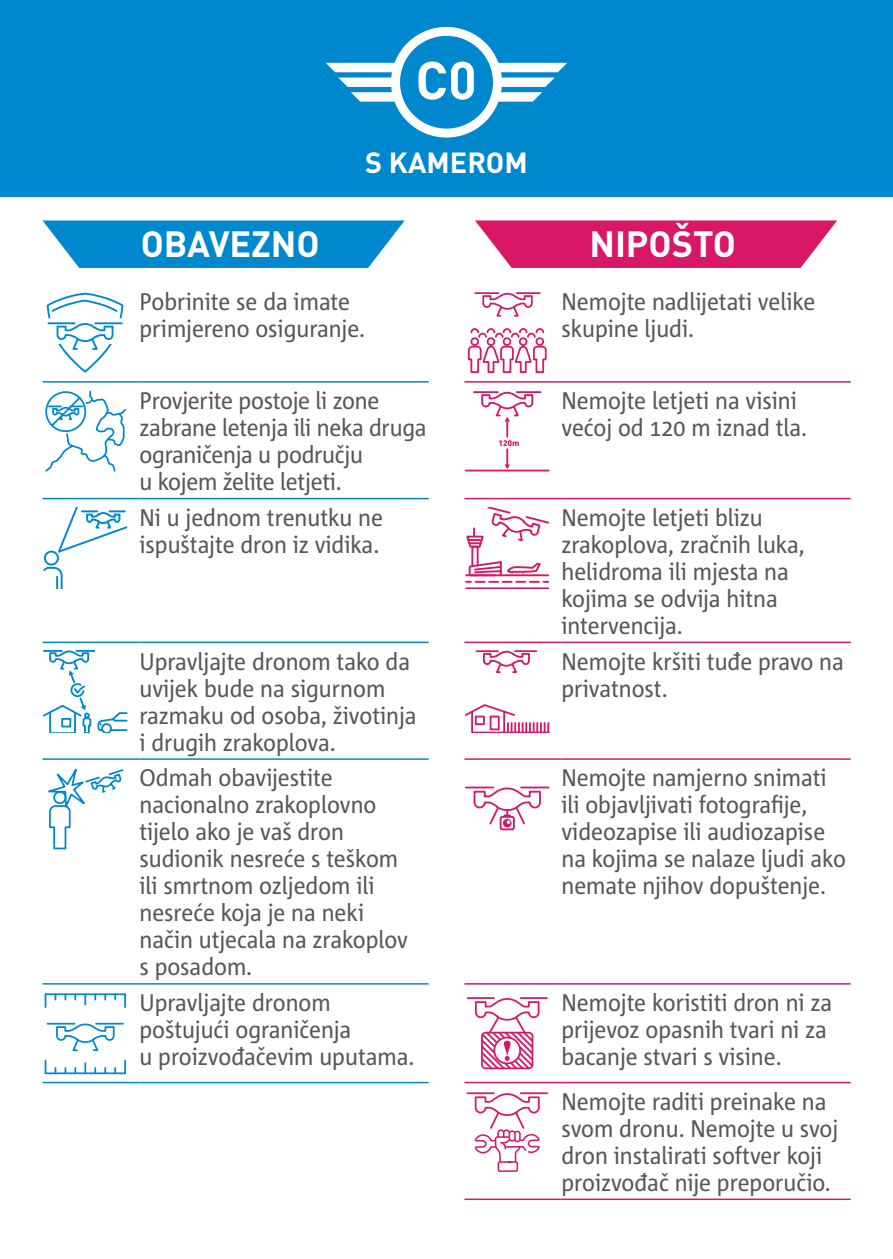
<style>
.page{position:relative;width:893px;height:1259px;background:#fff}
.page>*{position:absolute;margin:0;border:0;box-sizing:border-box;transform-origin:0 0}
.t1{font:700 52.8px "DIN Pro";color:#fff}
.t2{font:700 36px "DIN Pro";color:#fff}
.t3{font:700 28.8px "DIN Pro";color:#fff}
.Table_text{font:24px/27px "Corpid E1 s S Cd";color:#57585a}
</style>
<div class="page">
<hr style="left:43px;top:381px;width:96px;height:1px;background:#0088ce">
<hr style="left:139px;top:381px;width:290px;height:1px;background:#0088ce">
<hr style="left:43px;top:498px;width:96px;height:1px;background:#0088ce">
<hr style="left:139px;top:498px;width:290px;height:1px;background:#0088ce">
<hr style="left:43px;top:641px;width:96px;height:2px;background:#0088ce">
<hr style="left:139px;top:641px;width:290px;height:2px;background:#0088ce">
<hr style="left:43px;top:758px;width:96px;height:2px;background:#0088ce">
<hr style="left:139px;top:758px;width:290px;height:2px;background:#0088ce">
<hr style="left:43px;top:983px;width:96px;height:1px;background:#0088ce">
<hr style="left:139px;top:983px;width:290px;height:1px;background:#0088ce">
<hr style="left:43px;top:1081px;width:96px;height:2px;background:#0088ce">
<hr style="left:139px;top:1081px;width:290px;height:2px;background:#0088ce">
<hr style="left:464px;top:381px;width:97px;height:1px;background:#d91865">
<hr style="left:561px;top:381px;width:290px;height:1px;background:#d91865">
<hr style="left:464px;top:498px;width:97px;height:1px;background:#d91865">
<hr style="left:561px;top:498px;width:290px;height:1px;background:#d91865">
<hr style="left:464px;top:641px;width:97px;height:2px;background:#d91865">
<hr style="left:561px;top:641px;width:290px;height:2px;background:#d91865">
<hr style="left:464px;top:758px;width:97px;height:2px;background:#d91865">
<hr style="left:561px;top:758px;width:290px;height:2px;background:#d91865">
<hr style="left:464px;top:983px;width:97px;height:1px;background:#d91865">
<hr style="left:561px;top:983px;width:290px;height:1px;background:#d91865">
<hr style="left:464px;top:1081px;width:97px;height:2px;background:#d91865">
<hr style="left:561px;top:1081px;width:290px;height:2px;background:#d91865">
<hr style="left:464px;top:1198px;width:97px;height:2px;background:#d91865">
<hr style="left:561px;top:1198px;width:290px;height:2px;background:#d91865">
<svg style="left:47px;top:293px;width:76px;height:79px"></svg>
<hr style="left:475px;top:292px;width:23px;height:2px;background:#d91865">
<hr style="left:517px;top:292px;width:23px;height:2px;background:#d91865">
<svg style="left:481px;top:292px;width:53px;height:25px"></svg>
<div style="left:470px;top:337px;width:9px;height:9px;border:2px solid #d91865;border-radius:50%"></div>
<div style="left:487px;top:337px;width:8px;height:9px;border:2px solid #d91865;border-radius:50%"></div>
<div style="left:503px;top:337px;width:8px;height:9px;border:2px solid #d91865;border-radius:50%"></div>
<div style="left:519px;top:337px;width:8px;height:9px;border:2px solid #d91865;border-radius:50%"></div>
<div style="left:535px;top:337px;width:9px;height:9px;border:2px solid #d91865;border-radius:50%"></div>
<svg style="left:467px;top:345px;width:80px;height:28px"></svg>
<svg style="left:470px;top:328px;width:74px;height:11px"></svg>
<svg style="left:45px;top:390px;width:81px;height:82px"></svg>
<hr style="left:474px;top:391px;width:24px;height:2px;background:#d91865">
<hr style="left:517px;top:391px;width:24px;height:2px;background:#d91865">
<hr style="left:466px;top:469px;width:83px;height:2px;background:#d91865">
<svg style="left:480px;top:391px;width:54px;height:78px"></svg>
<div style="left:44px;top:550px;width:15px;height:15px;border:2px solid #0088ce;border-radius:50%"></div>
<svg style="left:56px;top:507px;width:72px;height:47px"></svg>
<svg style="left:43px;top:566px;width:20px;height:23px"></svg>
<hr style="left:466px;top:587px;width:82px;height:2px;background:#d91865">
<svg style="left:465px;top:507px;width:85px;height:76px"></svg>
<svg style="left:43px;top:651px;width:85px;height:81px"></svg>
<svg style="left:476px;top:651px;width:60px;height:23px"></svg>
<div style="left:471px;top:711px;width:34px;height:21px;border:2px solid #d91865"></div>
<svg style="left:465px;top:704px;width:50px;height:13px"></svg>
<div style="left:475px;top:715px;width:10px;height:10px;border:2px solid #d91865"></div>
<div style="left:490px;top:715px;width:10px;height:15px;border:2px solid #d91865"></div>
<hr style="left:505px;top:731px;width:44px;height:1px;background:#d91865">
<svg style="left:507px;top:723px;width:42px;height:9px"></svg>
<svg style="left:48px;top:768px;width:76px;height:81px"></svg>
<hr style="left:466px;top:786px;width:27px;height:2px;background:#d91865">
<hr style="left:521px;top:786px;width:28px;height:2px;background:#d91865">
<div style="left:500px;top:816px;width:15px;height:14px;border:2px solid #d91865;border-radius:2px"></div>
<svg style="left:473px;top:786px;width:69px;height:40px"></svg>
<hr style="left:48px;top:1022px;width:27px;height:2px;background:#0088ce">
<hr style="left:96px;top:1022px;width:27px;height:2px;background:#0088ce">
<svg style="left:55px;top:1022px;width:60px;height:29px"></svg>
<hr style="left:46px;top:1072px;width:79px;height:2px;background:#0088ce">
<svg style="left:45px;top:1060px;width:1px;height:13px"></svg>
<svg style="left:124px;top:1060px;width:2px;height:13px"></svg>
<svg style="left:84px;top:1063px;width:2px;height:10px"></svg>
<hr style="left:46px;top:993px;width:79px;height:2px;background:#0088ce">
<svg style="left:124px;top:994px;width:2px;height:13px"></svg>
<svg style="left:45px;top:994px;width:1px;height:13px"></svg>
<svg style="left:84px;top:995px;width:2px;height:9px"></svg>
<hr style="left:467px;top:997px;width:27px;height:2px;background:#d91865">
<hr style="left:520px;top:997px;width:27px;height:2px;background:#d91865">
<div style="left:481px;top:1031px;width:52px;height:38px;border:2px solid #d91865;border-radius:4px"></div>
<svg style="left:474px;top:997px;width:66px;height:71px"></svg>
<hr style="left:467px;top:1092px;width:27px;height:2px;background:#d91865">
<hr style="left:521px;top:1092px;width:26px;height:2px;background:#d91865">
<svg style="left:474px;top:1092px;width:67px;height:80px"></svg>
<div style="left:0;top:0;width:893px;height:197px;background:#0088ce"></div>
<svg style="left:43px;top:220px;width:362px;height:48px;background:#1c95d3"></svg>
<svg style="left:475px;top:220px;width:362px;height:48px;background:#dd3176"></svg>
<div style="left:391px;top:27px;width:111px;height:111px;border:9px solid #fff;border-radius:50%"></div>
<svg style="left:326px;top:63px;width:77px;height:39px"></svg>
<svg style="left:490px;top:63px;width:77px;height:39px"></svg>
<p class="t1" style="left:415px;top:36px;width:63px">C0</p>
<p class="t3" style="left:365px;top:139px;width:164px">S KAMEROM</p>
<p class="t2" style="left:141px;top:214px;width:181px">OBAVEZNO</p>
<p class="t2" style="left:589px;top:214px;width:148px">NIPOŠTO</p>
<p class="Table_text" style="left:139px;top:288px;width:227px">Pobrinite se da imate primjereno osiguranje.</p>
<p class="Table_text" style="left:561px;top:288px;width:255px">Nemojte nadlijetati velike skupine ljudi.</p>
<p class="Table_text" style="left:139px;top:386px;width:289px">Provjerite postoje li zone zabrane letenja ili neka druga ograničenja u području<br>u kojem želite letjeti.</p>
<p class="Table_text" style="left:561px;top:386px;width:247px">Nemojte letjeti na visini većoj od 120 m iznad tla.</p>
<p class="Table_text" style="left:139px;top:503px;width:245px">Ni u jednom trenutku ne ispuštajte dron iz vidika.</p>
<p class="Table_text" style="left:561px;top:503px;width:245px">Nemojte letjeti blizu zrakoplova, zračnih luka, helidroma ili mjesta na kojima se odvija hitna intervencija.</p>
<p class="Table_text" style="left:139px;top:647px;width:278px">Upravljajte dronom tako da uvijek bude na sigurnom razmaku od osoba, životinja i drugih zrakoplova.</p>
<p class="Table_text" style="left:561px;top:647px;width:284px">Nemojte kršiti tuđe pravo na privatnost.</p>
<p class="Table_text" style="left:139px;top:763px;width:270px">Odmah obavijestite nacionalno zrakoplovno tijelo ako je vaš dron sudionik nesreće s teškom ili smrtnom ozljedom ili nesreće koja je na neki način utjecala na zrakoplov s posadom.</p>
<p class="Table_text" style="left:561px;top:763px;width:286px">Nemojte namjerno snimati ili objavljivati fotografije, videozapise ili audiozapise na kojima se nalaze ljudi ako nemate njihov dopuštenje.</p>
<p class="Table_text" style="left:139px;top:988px;width:276px">Upravljajte dronom poštujući ograničenja<br>u proizvođačevim uputama.</p>
<p class="Table_text" style="left:561px;top:988px;width:272px">Nemojte koristiti dron ni za prijevoz opasnih tvari ni za bacanje stvari s visine.</p>
<p class="Table_text" style="left:561px;top:1087px;width:278px">Nemojte raditi preinake na svom dronu. Nemojte u svoj dron instalirati softver koji proizvođač nije preporučio.</p>
</div>
